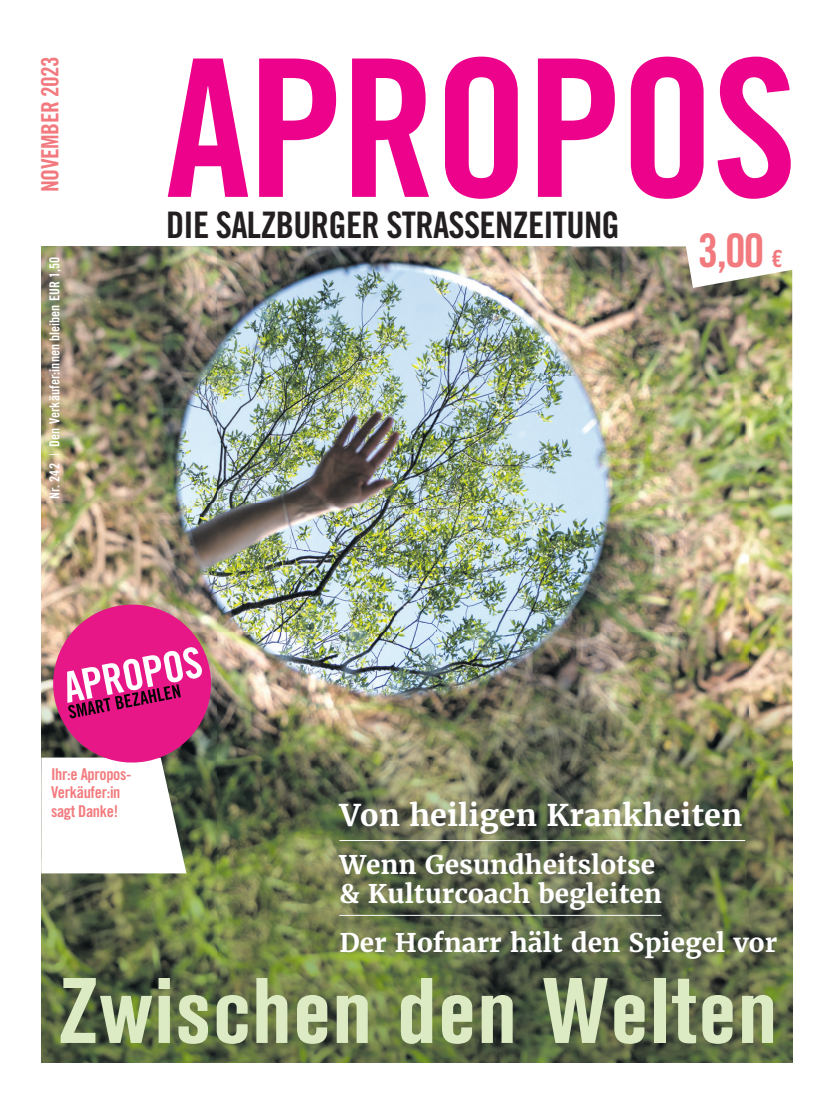
<style>
.page{position:relative;width:833px;height:1117px;background:#fff}
.page>*{position:absolute;margin:0;border:0;box-sizing:border-box;transform-origin:0 0}
.t1{font:191.5px "Trade Gothic LT Std Bd Cn 20";letter-spacing:-.015em;color:#ed028c}
.t2{font:91.88px "Akzidenz Grotesk BQ Bd Cnd Alt";letter-spacing:.02em;color:#dcebc3}
.t3{font:46.38px "Trade Gothic LT Std Bd Cn 20";color:#f27a7e}
.t4{font:36.5px "Trade Gothic LT Std Bd Cn 20";letter-spacing:-.02em;color:#231f20}
.t5{font:700 29.88px "Merriweather";color:#fff}
.t6{font:700 25.62px/28.8px "Merriweather";color:#fff}
.t7{font:23.88px "Trade Gothic LT Std Bd Cn 20";letter-spacing:-.02em;color:#f27a7e}
.t8{font:16.25px/18.8px "Trade Gothic LT Std Bd Cn 20";letter-spacing:-.02em;color:#f27a7e}
.t9{font:13.75px "Trade Gothic LT Std Bd Cn 20";color:#fff}
.s1{font-family:"Trade Gothic LT Std";font-weight:300}
.s2{font-size:23.62px}
</style>
<div class="page">
<img style="left:41px;top:246px;width:707px;height:815px">
<img style="left:748px;top:270px;width:44px;height:791px">
<hr style="left:339px;top:839px;width:406px;height:1px;background:#fff">
<hr style="left:339px;top:914px;width:322px;height:1px;background:#fff">
<img style="left:41px;top:597px;width:177px;height:276px">
<p class="t7" style="left:35px;top:192px;width:137px;rotate:-90deg">NOVEMBER 2023</p>
<p class="t9" style="left:46px;top:499px;width:243px;rotate:-90deg">Nr. 242 <span class="s1">|</span> Den Verkäufer:innen bleiben EUR 1,50</p>
<h1 class="t1" style="left:165px;top:12px;width:633px">APROPOS</h1>
<h3 class="t4" style="left:166px;top:203px;width:455px">DIE SALZBURGER STRASSENZEITUNG</h3>
<h3 class="t3" style="left:698px;top:222px;width:86px">3,00 <span class="s2">€</span></h3>
<p class="t8" style="left:51px;top:764px;width:82px">Ihr:e Apropos-<br>Verkäufer:in sagt Danke!</p>
<p class="t5" style="left:339px;top:796px;width:404px">Von heiligen Krankheiten</p>
<p class="t6" style="left:339px;top:850px;width:324px">Wenn Gesundheitslotse &amp; Kulturcoach begleiten</p>
<p class="t6" style="left:339px;top:928px;width:439px">Der Hofnarr hält den Spiegel vor</p>
<h2 class="t2" style="left:58px;top:958px;width:720px">Zwischen den Welten</h2>
</div>
